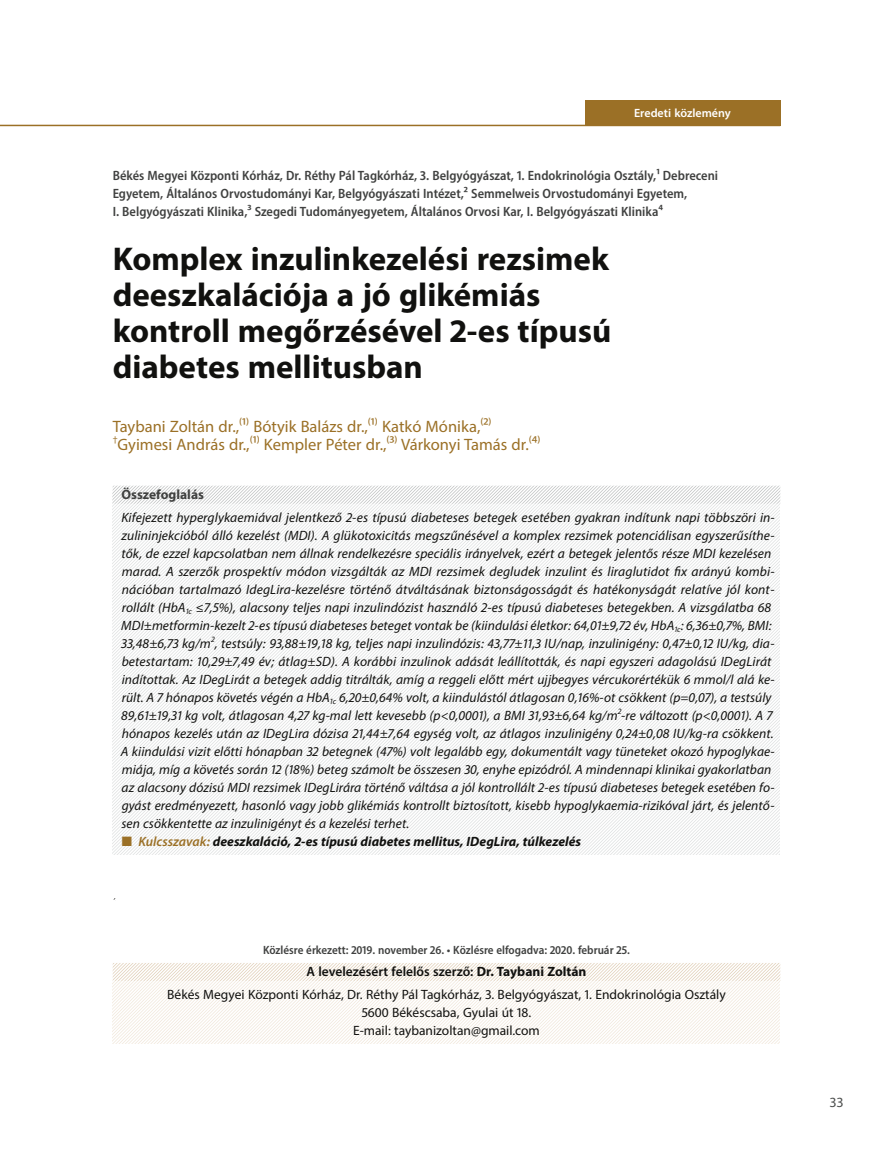
<style>
.page{position:relative;width:893px;height:1161px;background:#fff}
.page>*{position:absolute;margin:0;border:0;box-sizing:border-box;transform-origin:0 0}
.Főcím{font:700 33px/36px "Myriad Pro";color:#11110f}
.Levelezési_cím_BG{font:18px "Minion Pro";color:#11110f}
.Szerzők{font:16.5px/18px "Myriad Pro";color:#9b7026}
.t1{font:14.1px "Myriad Pro";color:#4d4f4e}
.Összefoglalás_1__mag{font:italic 13.5px/18px "Myriad Pro";letter-spacing:.005em;color:#11110f}
.Munkahelyek{font:600 semi-condensed 13.5px/18px "Myriad Pro";color:#404140}
.Levelezési_cím{font:13.5px "Myriad Pro";color:#11110f}
.t2{font:italic 700 13.5px "Myriad Pro";color:#11110f}
.Levelezési_cím_fej{font:600 13.5px "Myriad Pro";color:#11110f}
.Összefoglalás_cím{font:700 13.5px "Myriad Pro";color:#404140}
.Közlés{font:600 semi-condensed 12px "Myriad Pro";color:#404140}
.t3{font:600 12px "Myriad Pro";color:#fff}
.s1{color:#9b7026}
.s2{font-weight:600;color:#9b7026}
.s3{font-weight:700}
</style>
<div class="page">
<svg style="left:112px;top:485px;width:669px;height:559px"></svg>
<hr style="left:0;top:125px;width:780px;height:1px;background:#9b7026">
<div style="left:585px;top:100px;width:195px;height:25px;background:#9b7026"></div>
<p class="t3" style="left:634px;top:105px;width:98px">Eredeti közlemény</p>
<p class="Munkahelyek" style="left:113px;top:166px;width:607px">Békés Megyei Központi Kórház, Dr. Réthy Pál Tagkórház, 3. Belgyógyászat, 1. Endokrinológia Osztály,1 Debreceni<br>Egyetem, Általános Orvostudományi Kar, Belgyógyászati Intézet,2 Semmelweis Orvostudományi Egyetem,<br>I. Belgyógyászati Klinika,3 Szegedi Tudományegyetem, Általános Orvosi Kar, I. Belgyógyászati Klinika4</p>
<p class="Főcím" style="left:113px;top:239px;width:500px">Komplex inzulinkezelési rezsimek deeszkalációja a jó glikémiás kontroll megőrzésével 2-es típusú diabetes mellitusban</p>
<p class="Szerzők" style="left:113px;top:417px;width:429px">Taybani Zoltán dr.,(1) Bótyik Balázs dr.,(1) Katkó Mónika,(2) <sup>†</sup>Gyimesi András dr.,(1) Kempler Péter dr.,(3) Várkonyi Tamás dr.(4)</p>
<p class="Összefoglalás_cím" style="left:122px;top:486px;width:84px">Összefoglalás</p>
<p class="Összefoglalás_1__mag" style="left:121px;top:508px;width:655px">Kifejezett hyperglykaemiával jelentkező 2-es típusú diabeteses betegek esetében gyakran indítunk napi többszöri in&shy;zulininjekcióból álló kezelést (MDI). A glükotoxicitás megszűnésével a komplex rezsimek potenciálisan egyszerűsíthe&shy;tők, de ezzel kapcsolatban nem állnak rendelkezésre speciális irányelvek, ezért a betegek jelentős része MDI kezelésen marad. A szerzők prospektív módon vizsgálták az MDI rezsimek degludek inzulint és liraglutidot fix arányú kombi&shy;nációban tartalmazó IdegLira-kezelésre történő átváltásának biztonságosságát és hatékonyságát relatíve jól kont&shy;rollált (HbA<sub>1c</sub> ≤7,5%), alacsony teljes napi inzulindózist használó 2-es típusú diabeteses betegekben. A vizsgálatba 68<br>MDI±metformin-kezelt 2-es típusú diabeteses beteget vontak be (kiindulási életkor: 64,01±9,72 év, HbA<sub>1c</sub>: 6,36±0,7%, BMI:<br>33,48±6,73 kg/m<sup>2</sup>, testsúly: 93,88±19,18 kg, teljes napi inzulindózis: 43,77±11,3 IU/nap, inzulinigény: 0,47±0,12 IU/kg, dia&shy;betestartam: 10,29±7,49 év; átlag±SD). A korábbi inzulinok adását leállították, és napi egyszeri adagolású IDegLirát indítottak. Az IDegLirát a betegek addig titrálták, amíg a reggeli előtt mért ujjbegyes vércukorértékük 6 mmol/l alá ke&shy;rült. A 7 hónapos követés végén a HbA<sub>1c</sub> 6,20±0,64% volt, a kiindulástól átlagosan 0,16%-ot csökkent (p=0,07), a testsúly 89,61±19,31 kg volt, átlagosan 4,27 kg-mal lett kevesebb (p&lt;0,0001), a BMI 31,93±6,64 kg/m<sup>2</sup>-re változott (p&lt;0,0001). A 7 hónapos kezelés után az IDegLira dózisa 21,44±7,64 egység volt, az átlagos inzulinigény 0,24±0,08 IU/kg-ra csökkent.<br>A kiindulási vizit előtti hónapban 32 betegnek (47%) volt legalább egy, dokumentált vagy tüneteket okozó hypoglykae&shy;miája, míg a követés során 12 (18%) beteg számolt be összesen 30, enyhe epizódról. A mindennapi klinikai gyakorlatban az alacsony dózisú MDI rezsimek IDegLirára történő váltása a jól kontrollált 2-es típusú diabeteses betegek esetében fo&shy;gyást eredményezett, hasonló vagy jobb glikémiás kontrollt biztosított, kisebb hypoglykaemia-rizikóval járt, és jelentő&shy;sen csökkentette az inzulinigényt és a kezelési terhet.</p>
<p class="t2" style="left:122px;top:832px;width:461px"><span class="s1">■</span> <span class="s2">Kulcsszavak:</span> deeszkaláció, 2-es típusú diabetes mellitus, IDegLira, túlkezelés</p>
<p class="Levelezési_cím_BG" style="left:113px;top:882px;width:6px">.</p>
<p class="Közlés" style="left:263px;top:942px;width:368px">Közlésre érkezett: 2019. november 26. • Közlésre elfogadva: 2020. február 25.</p>
<p class="Levelezési_cím_fej" style="left:306px;top:963px;width:282px">A levelezésért felelős szerző: <span class="s3">Dr. Taybani Zoltán</span></p>
<p class="Levelezési_cím" style="left:167px;top:986px;width:560px">Békés Megyei Központi Kórház, Dr. Réthy Pál Tagkórház, 3. Belgyógyászat, 1. Endokrinológia Osztály</p>
<p class="Levelezési_cím" style="left:362px;top:1004px;width:171px">5600 Békéscsaba, Gyulai út 18.</p>
<p class="Levelezési_cím" style="left:353px;top:1022px;width:188px">E-mail: taybanizoltan@gmail.com</p>
<p class="t1" style="left:829px;top:1094px;width:16px">33</p>
</div>
